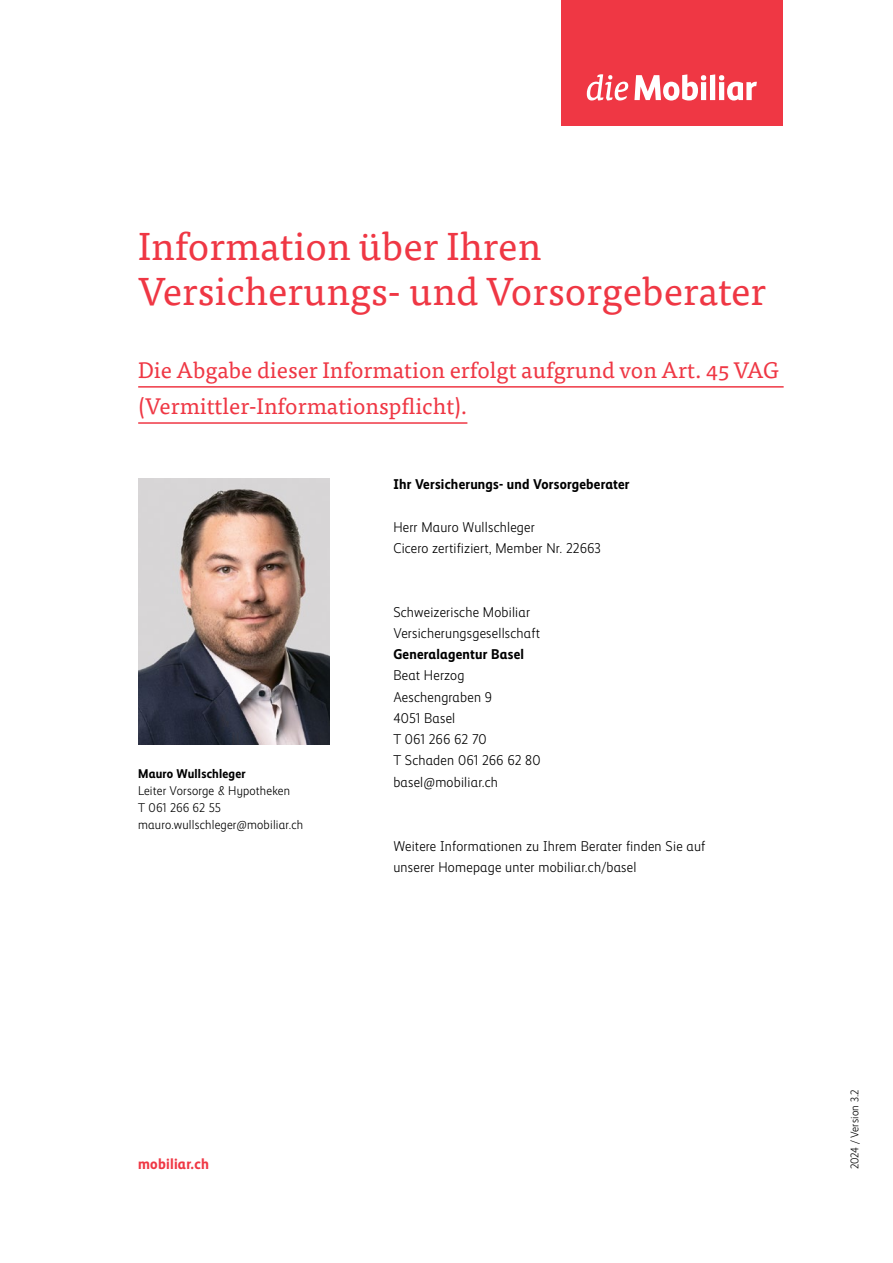
<style>
.page{position:relative;width:893px;height:1263px;background:#fff}
.page>*{position:absolute;margin:0;border:0;box-sizing:border-box;transform-origin:0 0}
.subheadline-1{font:39px/44.7px "Tisa Pro";color:#ef3744}
.Lead_Unterstrichen_1{font:22.5px/36.2px "Tisa Pro";color:#ef3744}
.t1{font:700 15px "Mobiliar Realist";letter-spacing:.015em;color:#ef3744}
.Adresse{font:300 14.25px/21.3px "Mobiliar Realist";letter-spacing:.015em;color:#000}
.paragraph_aftersubhe{font:300 14.25px/21.3px "Mobiliar Realist";letter-spacing:.015em;color:#000}
.paragraph_01{font:300 14.25px "Mobiliar Realist";letter-spacing:.015em;color:#000}
.subheadline-2{font:700 14.25px "Mobiliar Realist";letter-spacing:.015em;color:#000}
.Standort{font:700 14.25px "Mobiliar Realist";letter-spacing:.015em;color:#000}
.Email{font:300 14.25px "Mobiliar Realist";letter-spacing:.015em;color:#000}
.paragraph_02{font:300 12.75px "Mobiliar Realist";letter-spacing:.015em;color:#000}
.paragraph_02-2{font:700 12.75px "Mobiliar Realist";letter-spacing:.015em;color:#000}
.paragraph{font:300 11.25px "Mobiliar Realist";letter-spacing:.015em;color:#000}
</style>
<div class="page">
<hr style="left:138px;top:386px;width:646px;height:2px;background:#ef3744">
<hr style="left:138px;top:422px;width:329px;height:2px;background:#ef3744">
<img style="left:138px;top:479px;width:192px;height:265px">
<div style="left:561px;top:0;width:221px;height:125px;background:#ef3744"></div>
<svg style="left:587px;top:74px;width:41px;height:26px"></svg>
<svg style="left:634px;top:74px;width:123px;height:27px"></svg>
<p class="subheadline-1" style="left:138px;top:222px;width:629px">Information über Ihren<br>Versicherungs- und Vorsorgeberater</p>
<p class="Lead_Unterstrichen_1" style="left:138px;top:351px;width:642px">Die Abgabe dieser Information erfolgt aufgrund von Art. 45 VAG (Vermittler-Informationspflicht).</p>
<p class="subheadline-2" style="left:393px;top:476px;width:238px">Ihr Versicherungs- und Vorsorgeberater</p>
<p class="paragraph_02-2" style="left:138px;top:766px;width:109px">Mauro Wullschleger</p>
<p class="paragraph_02" style="left:138px;top:784px;width:153px">Leiter Vorsorge &amp; Hypotheken</p>
<p class="paragraph_02" style="left:138px;top:801px;width:84px">T 061 266 62 55</p>
<p class="paragraph_02" style="left:138px;top:818px;width:166px">mauro.wullschleger@mobiliar.ch</p>
<p class="paragraph_01" style="left:393px;top:519px;width:143px">Herr Mauro Wullschleger</p>
<p class="paragraph_01" style="left:393px;top:540px;width:209px">Cicero zertifiziert, Member Nr. 22663</p>
<p class="Adresse" style="left:393px;top:601px;width:148px">Schweizerische Mobiliar<br>Versicherungsgesellschaft</p>
<p class="Standort" style="left:393px;top:646px;width:132px">Generalagentur Basel</p>
<p class="Adresse" style="left:393px;top:665px;width:73px">Beat Herzog</p>
<p class="Adresse" style="left:393px;top:686px;width:100px">Aeschengraben 9</p>
<p class="Adresse" style="left:393px;top:708px;width:64px">4051 Basel</p>
<p class="Adresse" style="left:393px;top:729px;width:95px">T 061 266 62 70</p>
<p class="Adresse" style="left:393px;top:750px;width:149px">T Schaden 061 266 62 80</p>
<p class="Email" style="left:393px;top:774px;width:106px">basel@mobiliar.ch</p>
<p class="paragraph_aftersubhe" style="left:393px;top:835px;width:313px">Weitere Informationen zu Ihrem Berater finden Sie auf unserer Homepage unter mobiliar.ch/basel</p>
<p class="t1" style="left:138px;top:1155px;width:72px">mobiliar.ch</p>
<p class="paragraph" style="left:848px;top:1169px;width:82px;rotate:-90deg">2024 / Version 3.2</p>
</div>
